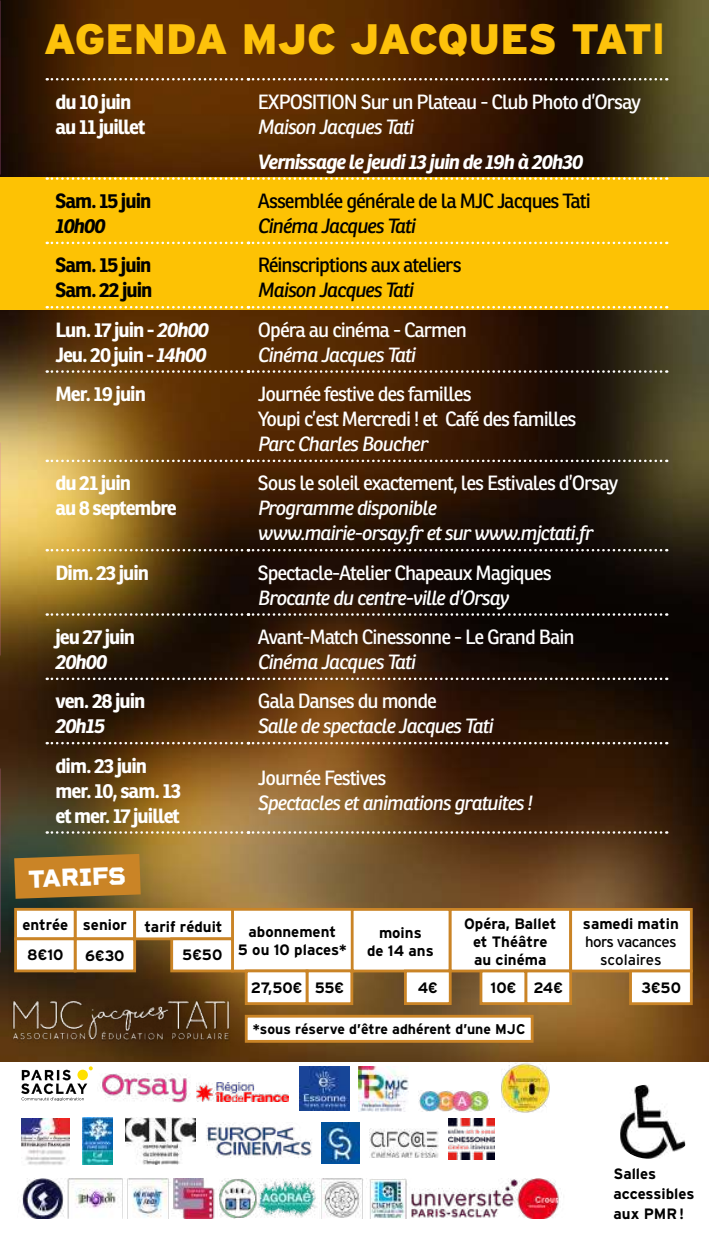
<style>
.page{position:relative;width:709px;height:1241px;background:#fff}
.page>*{position:absolute;margin:0;border:0;box-sizing:border-box;transform-origin:0 0}
.t1{font:900 42.5px "Interstate";letter-spacing:-.015em;color:#fdc20b}
.t2{font:800 25.25px "Rigid Square";color:#fff}
.t3{font:20px/25px "Ronnia";letter-spacing:-.05em;color:#fff}
.t4{font:italic 20px/25px "Ronnia";letter-spacing:-.05em;color:#fff}
.t5{font:700 20px/25px "Ronnia";letter-spacing:-.05em;color:#fff}
.t6{font:20px "Ronnia";letter-spacing:-.05em;color:#000}
.t7{font:italic 700 20px "Ronnia";letter-spacing:-.05em;color:#fff}
.t8{font:italic 20px "Ronnia";letter-spacing:-.05em;color:#000}
.t9{font:700 20px/25px "Ronnia";letter-spacing:-.05em;color:#000}
.t10{font:italic 700 20px "Ronnia";letter-spacing:-.05em;color:#000}
.t11{font:700 15px/18px "Interstate";color:#000;text-align:center}
.t12{font:15px/18px "Interstate";letter-spacing:-.04em;color:#000;text-align:center}
.t13{font:700 14px "Interstate";color:#000}
.s1{font-family:"Ronnia";font-weight:700}
.s2{font-style:italic}
</style>
<div class="page">
<img style="left:0;top:0;width:709px;height:1061px">
<div style="left:0;top:176px;width:709px;height:133px;background:#fdc204"></div>
<img style="left:100px;top:1073px;width:89px;height:29px">
<img style="left:197px;top:1082px;width:92px;height:19px">
<img style="left:82px;top:1117px;width:30px;height:47px">
<img style="left:358px;top:1066px;width:51px;height:45px">
<img style="left:448px;top:1118px;width:46px;height:41px">
<img style="left:22px;top:1118px;width:47px;height:47px">
<img style="left:299px;top:1066px;width:50px;height:44px">
<svg style="left:21px;top:1066px;width:72px;height:34px"></svg>
<img style="left:125px;top:1117px;width:71px;height:47px">
<img style="left:369px;top:1128px;width:70px;height:29px">
<img style="left:206px;top:1122px;width:106px;height:36px">
<img style="left:321px;top:1122px;width:38px;height:41px">
<img style="left:11px;top:996px;width:219px;height:46px">
<img style="left:620px;top:1084px;width:65px;height:74px">
<img style="left:418px;top:1090px;width:72px;height:21px">
<img style="left:501px;top:1061px;width:48px;height:51px">
<div style="left:74px;top:907px;width:62px;height:33px;background:#fff;border:3px solid #ca8426"></div>
<div style="left:14px;top:907px;width:62px;height:33px;background:#fff;border:3px solid #ca8426"></div>
<div style="left:231px;top:907px;width:123px;height:65px;background:#fff;border:3px solid #ca8426"></div>
<div style="left:448px;top:907px;width:124px;height:65px;background:#fff;border:3px solid #ca8426"></div>
<div style="left:569px;top:907px;width:123px;height:65px;background:#fff;border:3px solid #ca8426"></div>
<div style="left:133px;top:907px;width:101px;height:33px;background:#fff;border:3px solid #ca8426"></div>
<div style="left:351px;top:907px;width:100px;height:65px;background:#fff;border:3px solid #ca8426"></div>
<div style="left:305px;top:969px;width:48px;height:35px;background:#fff;border:3px solid #ca8426"></div>
<div style="left:404px;top:969px;width:47px;height:35px;background:#fff;border:3px solid #ca8426"></div>
<div style="left:524px;top:969px;width:48px;height:35px;background:#fff;border:3px solid #ca8426"></div>
<div style="left:479px;top:969px;width:48px;height:35px;background:#fff;border:3px solid #ca8426"></div>
<div style="left:245px;top:969px;width:63px;height:35px;background:#fff;border:3px solid #ca8426"></div>
<div style="left:170px;top:937px;width:64px;height:35px;background:#fff;border:3px solid #ca8426"></div>
<div style="left:629px;top:969px;width:63px;height:35px;background:#fff;border:3px solid #ca8426"></div>
<div style="left:245px;top:1014px;width:288px;height:28px;background:#fff;border:3px solid #ca8426"></div>
<svg style="left:14px;top:853px;width:127px;height:45px;background:#bc7e27"></svg>
<div style="left:74px;top:937px;width:62px;height:35px;background:#fff;border:3px solid #ca8426"></div>
<div style="left:14px;top:937px;width:62px;height:35px;background:#fff;border:3px solid #ca8426"></div>
<img style="left:22px;top:1178px;width:537px;height:40px">
<svg style="left:47px;top:177px;width:620px;height:3px"></svg>
<svg style="left:47px;top:306px;width:620px;height:2px"></svg>
<svg style="left:47px;top:370px;width:620px;height:3px;background:#836d56"></svg>
<svg style="left:47px;top:241px;width:620px;height:3px"></svg>
<svg style="left:47px;top:78px;width:620px;height:2px"></svg>
<svg style="left:47px;top:459px;width:620px;height:3px"></svg>
<svg style="left:47px;top:549px;width:620px;height:2px"></svg>
<svg style="left:47px;top:613px;width:620px;height:2px"></svg>
<svg style="left:47px;top:677px;width:620px;height:3px"></svg>
<svg style="left:47px;top:741px;width:620px;height:3px"></svg>
<svg style="left:47px;top:831px;width:620px;height:2px"></svg>
<h1 class="t1" style="left:44px;top:14px;width:623px">AGENDA MJC JACQUES TAT<span class="s1">I</span></h1>
<p class="t5" style="left:55px;top:89px;width:91px">du 10 juin au 11 juillet</p>
<p class="t3" style="left:258px;top:89px;width:385px">EXPOSITION Sur un Plateau - Club Photo d’Orsay</p>
<p class="t4" style="left:258px;top:114px;width:157px">Maison Jacques Tati</p>
<p class="t7" style="left:258px;top:149px;width:327px">Vernissage le jeudi 13 juin de 19h à 20h30</p>
<p class="t9" style="left:55px;top:188px;width:97px">Sam. 15 juin</p>
<p class="t10" style="left:55px;top:213px;width:52px">10h00</p>
<p class="t6" style="left:258px;top:188px;width:334px">Assemblée générale de la MJC Jacques Tati</p>
<p class="t8" style="left:258px;top:213px;width:159px">Cinéma Jacques Tati</p>
<p class="t9" style="left:55px;top:252px;width:98px">Sam. 15 juin<br>Sam. 22 juin</p>
<p class="t6" style="left:258px;top:252px;width:205px">Réinscriptions aux ateliers</p>
<p class="t8" style="left:258px;top:277px;width:157px">Maison Jacques Tati</p>
<p class="t5" style="left:55px;top:317px;width:155px">Lun. 17 juin - <span class="s2">20h00<br></span>Jeu. 20 juin - <span class="s2">14h00</span></p>
<p class="t3" style="left:258px;top:317px;width:210px">Opéra au cinéma - Carmen</p>
<p class="t4" style="left:258px;top:342px;width:159px">Cinéma Jacques Tati</p>
<p class="t5" style="left:55px;top:381px;width:92px">Mer. 19 juin</p>
<p class="t3" style="left:258px;top:381px;width:320px">Journée festive des familles<br>Youpi c’est Mercredi ! et Café des familles</p>
<p class="t4" style="left:258px;top:431px;width:172px">Parc Charles Boucher</p>
<p class="t5" style="left:55px;top:470px;width:123px">du 21 juin<br>au 8 septembre</p>
<p class="t3" style="left:258px;top:470px;width:362px">Sous le soleil exactement, les Estivales d’Orsay</p>
<p class="t4" style="left:258px;top:495px;width:337px">Programme disponible www.mairie-orsay.fr et sur www.mjctati.fr</p>
<p class="t5" style="left:55px;top:559px;width:95px">Dim. 23 juin</p>
<p class="t3" style="left:258px;top:559px;width:295px">Spectacle-Atelier Chapeaux Magiques</p>
<p class="t4" style="left:258px;top:584px;width:253px">Brocante du centre-ville d’Orsay</p>
<p class="t5" style="left:55px;top:624px;width:81px">jeu 27 juin</p>
<p class="t7" style="left:55px;top:649px;width:53px">20h00</p>
<p class="t3" style="left:258px;top:624px;width:318px">Avant-Match Cinessonne - Le Grand Bain</p>
<p class="t4" style="left:258px;top:649px;width:159px">Cinéma Jacques Tati</p>
<p class="t5" style="left:55px;top:688px;width:91px">ven. 28 juin</p>
<p class="t7" style="left:55px;top:713px;width:51px">20h15</p>
<p class="t5" style="left:55px;top:752px;width:127px">dim. 23 juin mer. 10, sam. 13 et mer. 17 juillet</p>
<p class="t2" style="left:28px;top:863px;width:99px;rotate:-2deg">TARIFS</p>
<p class="t11" style="left:22px;top:915px;width:202px">entrée senior tarif réduit</p>
<p class="t11" style="left:27px;top:945px;width:38px">8€10</p>
<p class="t11" style="left:85px;top:946px;width:41px">6€30</p>
<p class="t11" style="left:182px;top:945px;width:42px">5€50</p>
<p class="t3" style="left:258px;top:688px;width:180px">Gala Danses du monde</p>
<p class="t4" style="left:258px;top:713px;width:237px">Salle de spectacle Jacques Tati</p>
<p class="t3" style="left:258px;top:765px;width:130px">Journée Festives</p>
<p class="t4" style="left:258px;top:790px;width:276px">Spectacles et animations gratuites !</p>
<p class="t11" style="left:367px;top:923px;width:68px">moins<br>de 14 ans</p>
<p class="t11" style="left:464px;top:914px;width:94px">Opéra, Ballet et Théâtre au cinéma</p>
<p class="t11" style="left:583px;top:914px;width:97px">samedi matin</p>
<p class="t11" style="left:238px;top:922px;width:110px">abonnement<br>5 ou 10 places*</p>
<p class="t11" style="left:315px;top:978px;width:31px">55€</p>
<p class="t11" style="left:418px;top:978px;width:22px">4€</p>
<p class="t12" style="left:585px;top:932px;width:93px">hors vacances scolaires</p>
<p class="t11" style="left:490px;top:978px;width:74px">10€ 24€</p>
<p class="t13" style="left:253px;top:1021px;width:274px">*sous réserve d’être adhérent d’une MJC</p>
<p class="t11" style="left:251px;top:978px;width:53px">27,50€</p>
<p class="t11" style="left:641px;top:978px;width:41px">3€50</p>
<p class="t11" style="left:613px;top:1163px;width:82px;line-height:20px;text-align:left">Salles accessibles aux PMR!</p>
</div>
